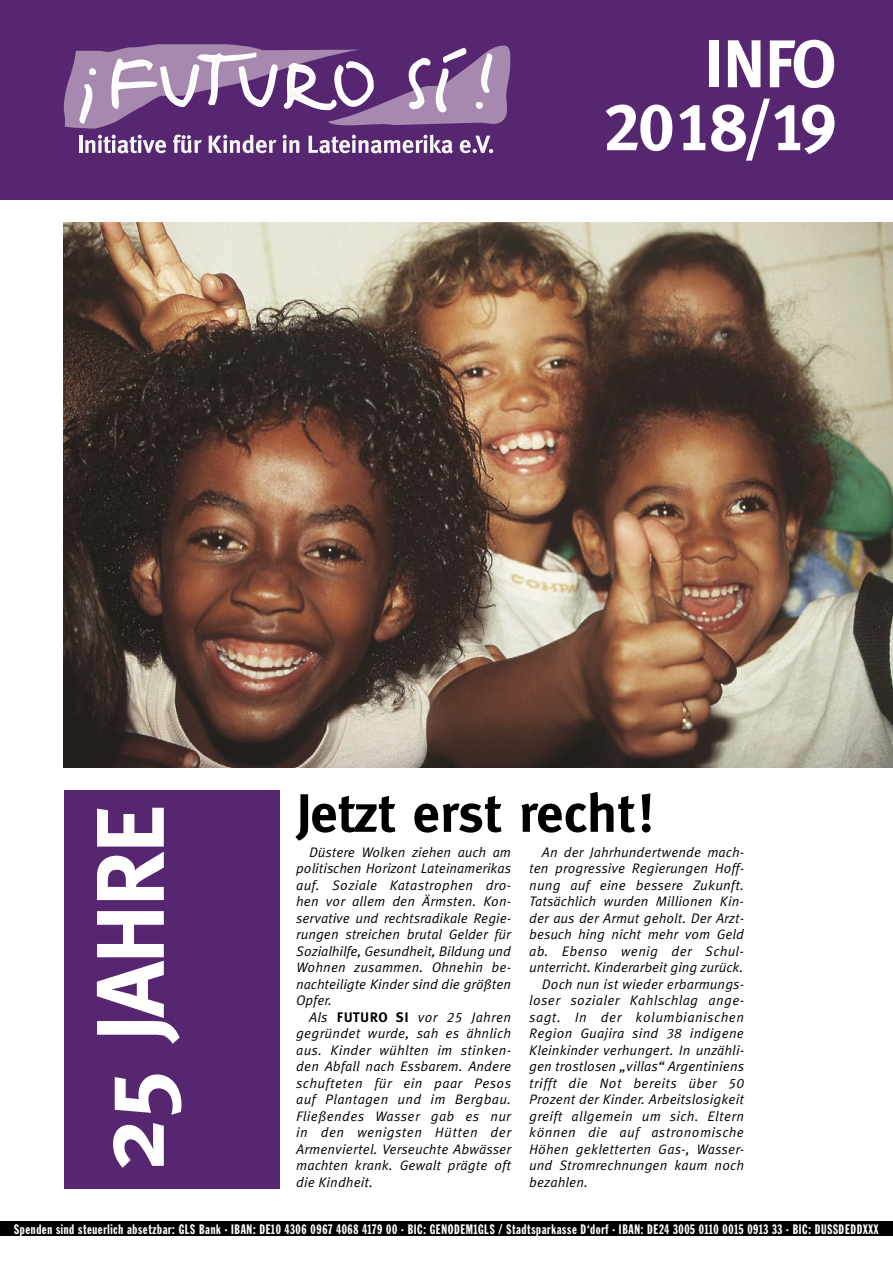
<style>
.page{position:relative;width:893px;height:1263px;background:#fff}
.page>*{position:absolute;margin:0;border:0;box-sizing:border-box;transform-origin:0 0}
.t1{font:700 96px "Meta";color:#fff}
.t2{font:67.5px/63px "Meta Bold Caps";color:#fff;text-align:right}
.t3{font:700 54px "Meta";letter-spacing:.005em;color:#000}
.t4{font:italic 13.8px/16.5px "Meta Korrespondenz";color:#000;text-align:justify}
.t5{font:italic 13.8px "Meta Korrespondenz";letter-spacing:.02em;color:#000}
.t6{font:italic 13.8px "Meta Korrespondenz";letter-spacing:.03em;color:#000}
.t7{font:italic 13.8px "Meta Korrespondenz";letter-spacing:.025em;color:#000}
.t8{font:13.5px "Franklin Gothic Extra Cond";letter-spacing:.045em;color:#fff}
.s1{font-weight:700;font-style:normal}
</style>
<div class="page">
<div style="left:0;top:0;width:893px;height:200px;background:#572670"></div>
<div style="left:0;top:1221px;width:893px;height:15px;background:#000"></div>
<div style="left:64px;top:790px;width:215px;height:398px;background:#572670"></div>
<img style="left:64px;top:222px;width:829px;height:546px">
<svg style="left:64px;top:44px;width:447px;height:109px"></svg>
<h2 class="t2" style="left:604px;top:32px;width:234px">INFO<br>2018/19</h2>
<h1 class="t1" style="left:75px;top:1171px;width:368px;rotate:-90deg">25 JAHRE</h1>
<h3 class="t3" style="left:296px;top:782px;width:358px">Jetzt erst recht!</h3>
<p class="t4" style="left:296px;top:844px;width:216px;text-indent:13px">Düstere Wolken ziehen auch am politischen Horizont Lateinamerikas auf. Soziale Katastrophen dro&shy;hen vor allem den Ärmsten. Kon&shy;servative und rechtsradikale Regie&shy;rungen streichen brutal Gelder für Sozialhilfe, Gesundheit, Bildung und Wohnen zusammen. Ohnehin be&shy;nachteiligte Kinder sind die größten Opfer.</p>
<p class="t4" style="left:296px;top:1009px;width:216px;text-indent:13px">Als <span class="s1">FUTURO SI</span> vor 25 Jahren gegründet wurde, sah es ähnlich aus. Kinder wühlten im stinken&shy;den Abfall nach Essbarem. Andere schufteten für ein paar Pesos auf Plantagen und im Bergbau.<br>Fließendes Wasser gab es nur in den wenigsten Hütten der Armenviertel. Verseuchte Abwässer machten krank. Gewalt prägte oft die Kindheit.</p>
<p class="t4" style="left:542px;top:844px;width:204px">An der Jahrhundertwende mach-</p>
<p class="t4" style="left:529px;top:860px;width:217px">ten progressive Regierungen Hoff-</p>
<p class="t4" style="left:529px;top:877px;width:216px">nung auf eine bessere Zukunft.</p>
<p class="t4" style="left:529px;top:893px;width:213px">Tatsächlich wurden Millionen Kin---</p>
<p class="t4" style="left:529px;top:910px;width:215px">der aus der Armut geholt. Der Arzt-</p>
<p class="t4" style="left:529px;top:926px;width:216px">besuch hing nicht mehr vom Geld</p>
<p class="t4" style="left:529px;top:943px;width:215px">ab. Ebenso wenig der Schul-</p>
<p class="t4" style="left:529px;top:959px;width:216px">unterricht. Kinderarbeit ging zurück.</p>
<p class="t4" style="left:542px;top:976px;width:204px">Doch nun ist wieder erbarmungs-</p>
<p class="t5" style="left:529px;top:992px;width:216px">loser sozialer Kahlschlag ange-</p>
<p class="t6" style="left:529px;top:1009px;width:216px">sagt. In der kolumbianischen</p>
<p class="t4" style="left:529px;top:1025px;width:216px">Region Guajira sind 38 indigene</p>
<p class="t4" style="left:529px;top:1042px;width:216px">Kleinkinder verhungert. In unzähli-</p>
<p class="t4" style="left:529px;top:1058px;width:217px">gen trostlosen „villas“ Argentiniens</p>
<p class="t5" style="left:529px;top:1075px;width:217px">trifft die Not bereits über 50</p>
<p class="t4" style="left:529px;top:1091px;width:216px">Prozent der Kinder. Arbeitslosigkeit</p>
<p class="t4" style="left:529px;top:1108px;width:216px">greift allgemein um sich. Eltern</p>
<p class="t7" style="left:529px;top:1124px;width:216px">können die auf astronomische</p>
<p class="t4" style="left:529px;top:1141px;width:215px">Höhen gekletterten Gas-, Wasser-</p>
<p class="t4" style="left:529px;top:1157px;width:216px">und Stromrechnungen kaum noch</p>
<p class="t4" style="left:529px;top:1174px;width:60px">bezahlen.</p>
<p class="t8" style="left:14px;top:1222px;width:866px">Spenden sind steuerlich absetzbar: GLS Bank · IBAN: DE10 4306 0967 4068 4179 00 · BIC: GENODEM1GLS / Stadtsparkasse D‘dorf · IBAN: DE24 3005 0110 0015 0913 33 · BIC: DUSSDEDDXXX</p>
</div>
